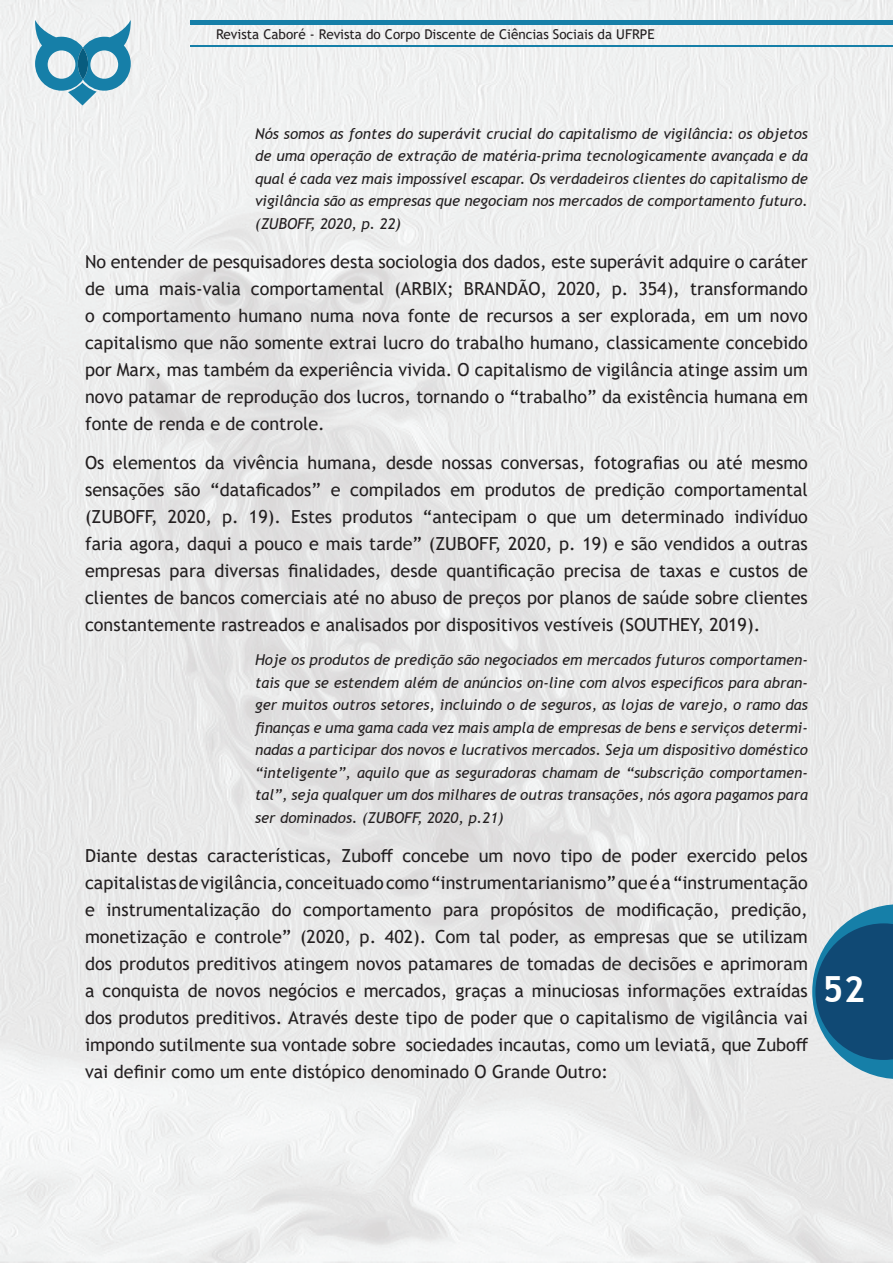
<style>
.page{position:relative;width:893px;height:1263px;background:#fff}
.page>*{position:absolute;margin:0;border:0;box-sizing:border-box;transform-origin:0 0}
.t1{font:700 36px "Trebuchet MS";color:#fff}
.t2{font:18px/27px "Trebuchet MS";color:#231f20;text-align:justify}
.t3{font:italic 15px/22.5px "Trebuchet MS";color:#231f20;text-align:justify}
.t4{font:13.5px "Trebuchet MS";color:#231f20}
</style>
<div class="page">
<img style="left:0;top:0;width:893px;height:1263px">
<svg style="left:812px;top:904px;width:81px;height:175px;background:#467999"></svg>
<div style="left:190px;top:20px;width:702px;height:5px;background:#167fa8"></div>
<hr style="left:190px;top:45px;width:702px;height:1px;background:#167fa8">
<svg style="left:35px;top:20px;width:96px;height:85px"></svg>
<p class="t4" style="left:216px;top:25px;width:440px">Revista Caboré - Revista do Corpo Discente de Ciências Sociais da UFRPE</p>
<p class="t3" style="left:255px;top:122px;width:554px">Nós somos as fontes do superávit crucial do capitalismo de vigilância: os objetos de uma operação de extração de matéria-prima tecnologicamente avançada e da qual é cada vez mais impossível escapar. Os verdadeiros clientes do capitalismo de vigilância são as empresas que negociam nos mercados de comportamento futuro. (ZUBOFF, 2020, p. 22)</p>
<p class="t2" style="left:85px;top:248px;width:724px">No entender de pesquisadores desta sociologia dos dados, este superávit adquire o caráter de uma mais-valia comportamental (ARBIX; BRANDÃO, 2020, p. 354), transformando o comportamento humano numa nova fonte de recursos a ser explorada, em um novo capitalismo que não somente extrai lucro do trabalho humano, classicamente concebido por Marx, mas também da experiência vivida. O capitalismo de vigilância atinge assim um novo patamar de reprodução dos lucros, tornando o “trabalho” da existência humana em fonte de renda e de controle.</p>
<p class="t2" style="left:85px;top:449px;width:724px">Os elementos da vivência humana, desde nossas conversas, fotografias ou até mesmo sensações são “dataficados” e compilados em produtos de predição comportamental (ZUBOFF, 2020, p. 19). Estes produtos “antecipam o que um determinado indivíduo faria agora, daqui a pouco e mais tarde” (ZUBOFF, 2020, p. 19) e são vendidos a outras empresas para diversas finalidades, desde quantificação precisa de taxas e custos de clientes de bancos comerciais até no abuso de preços por planos de saúde sobre clientes constantemente rastreados e analisados por dispositivos vestíveis (SOUTHEY, 2019).</p>
<p class="t3" style="left:255px;top:649px;width:554px">Hoje os produtos de predição são negociados em mercados futuros comportamen&shy;tais que se estendem além de anúncios on-line com alvos específicos para abran&shy;ger muitos outros setores, incluindo o de seguros, as lojas de varejo, o ramo das finanças e uma gama cada vez mais ampla de empresas de bens e serviços determi&shy;nadas a participar dos novos e lucrativos mercados. Seja um dispositivo doméstico “inteligente”, aquilo que as seguradoras chamam de “subscrição comportamen&shy;tal”, seja qualquer um dos milhares de outras transações, nós agora pagamos para ser dominados. (ZUBOFF, 2020, p.21)</p>
<p class="t2" style="left:85px;top:842px;width:725px">Diante destas características, Zuboff concebe um novo tipo de poder exercido pelos capitalistas de vigilância, conceituado como “instrumentarianismo” que é a “instrumentação e instrumentalização do comportamento para propósitos de modificação, predição, monetização e controle” (2020, p. 402). Com tal poder, as empresas que se utilizam dos produtos preditivos atingem novos patamares de tomadas de decisões e aprimoram a conquista de novos negócios e mercados, graças a minuciosas informações extraídas dos produtos preditivos. Através deste tipo de poder que o capitalismo de vigilância vai impondo sutilmente sua vontade sobre sociedades incautas, como um leviatã, que Zuboff vai definir como um ente distópico denominado O Grande Outro:</p>
<h1 class="t1" style="left:823px;top:967px;width:44px">52</h1>
</div>
